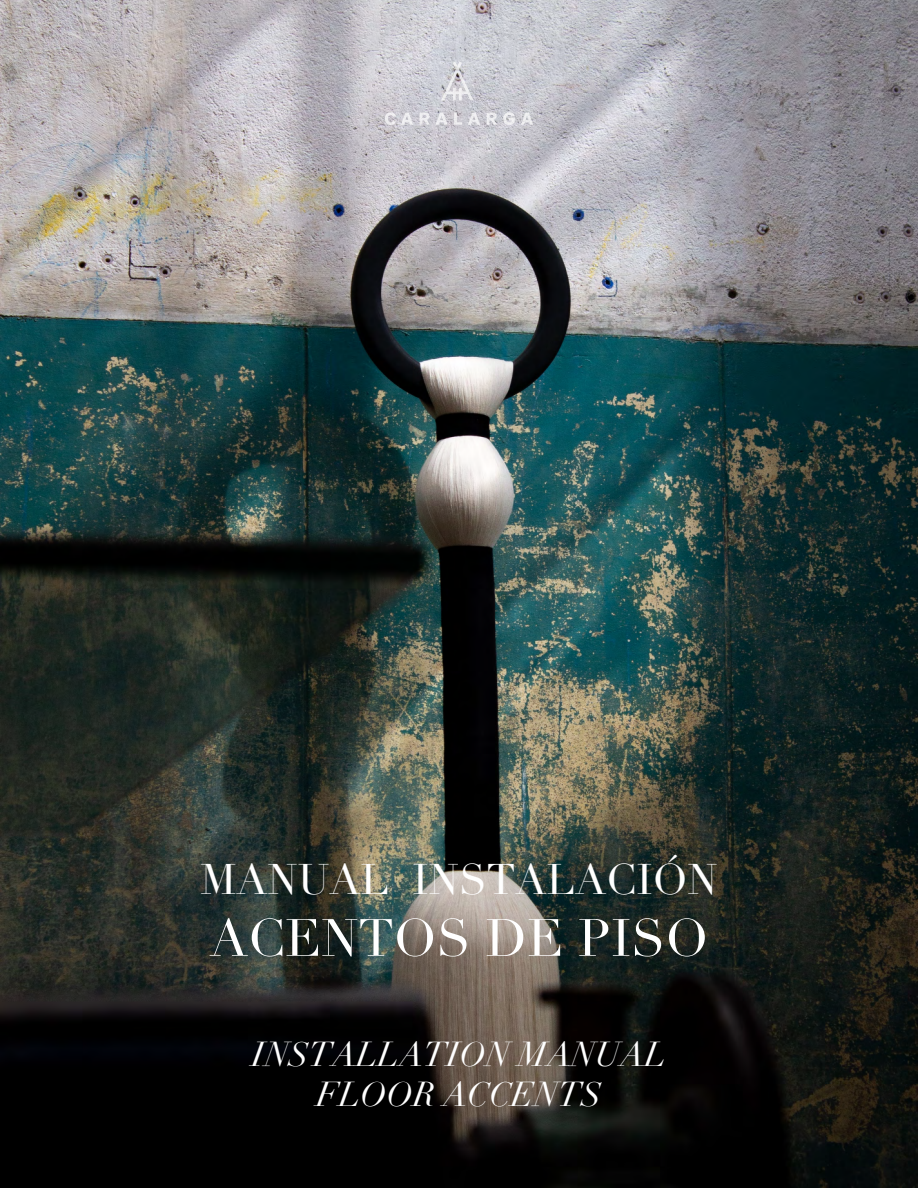
<style>
.page{position:relative;width:918px;height:1188px;background:#fff}
.page>*{position:absolute;margin:0;border:0;box-sizing:border-box;transform-origin:0 0}
.t1{font:51.45px "Didot";color:#fff}
.t2{font:41.85px "Didot";color:#fff}
.t3{font:italic 33.75px/40.7px "Didot";color:#fff;text-align:center}
</style>
<div class="page">
<img style="left:0;top:0;width:918px;height:1188px">
<svg style="left:441px;top:61px;width:32px;height:40px"></svg>
<svg style="left:503px;top:112px;width:12px;height:13px"></svg>
<svg style="left:487px;top:113px;width:10px;height:12px"></svg>
<svg style="left:468px;top:113px;width:12px;height:12px"></svg>
<svg style="left:521px;top:113px;width:12px;height:12px"></svg>
<svg style="left:420px;top:113px;width:28px;height:12px"></svg>
<svg style="left:385px;top:112px;width:28px;height:13px"></svg>
<svg style="left:454px;top:113px;width:8px;height:12px"></svg>
<p class="t2" style="left:200px;top:854px;width:519px">MANUAL INSTALACIÓN</p>
<h1 class="t1" style="left:210px;top:907px;width:500px">ACENTOS DE PISO</h1>
<p class="t3" style="left:252px;top:1034px;width:416px">INSTALLATION MANUAL<br>FLOOR ACCENTS</p>
</div>
